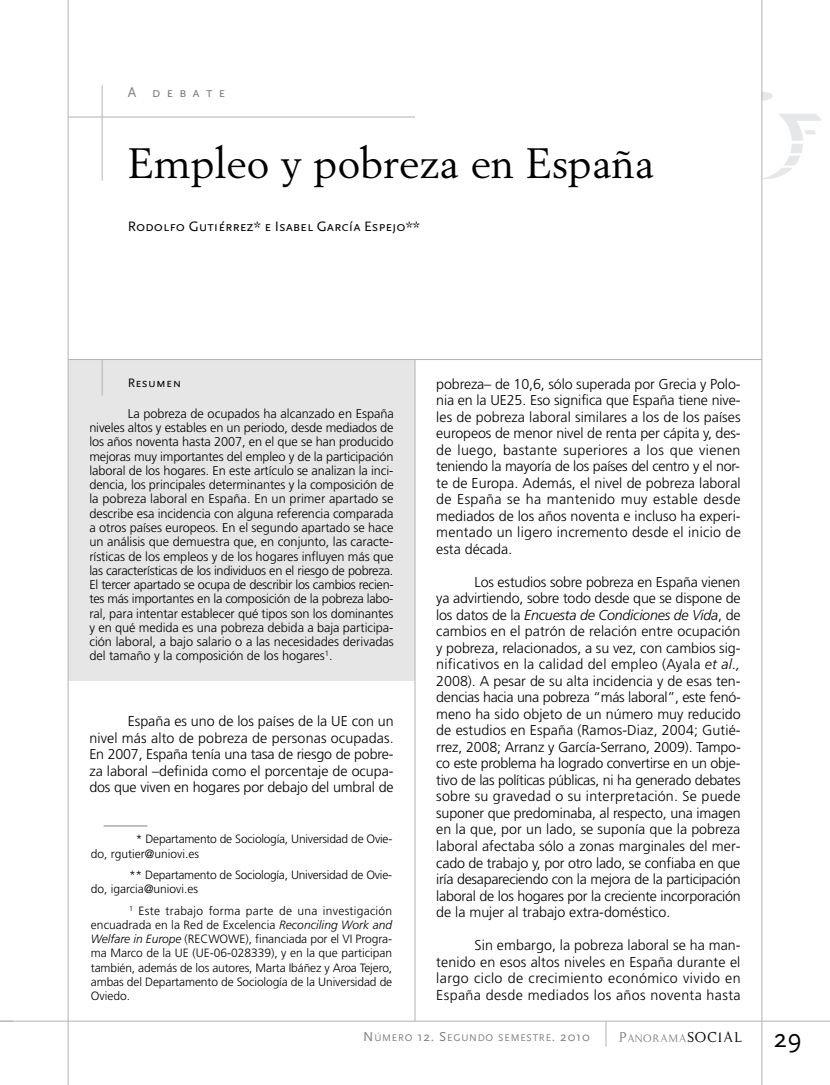
<style>
.page{position:relative;width:830px;height:1085px;background:#fff}
.page>*{position:absolute;margin:0;border:0;box-sizing:border-box;transform-origin:0 0}
.t1{font:42px "Berling";color:#000}
.t2{font:300 14.25px/16.5px "Frutiger";color:#000;text-align:justify}
.t3{font:14.25px "Scala Sans Caps";color:#000}
.t4{font:14.25px "Scala Sans Caps";letter-spacing:.425em;color:#808080}
.t5{font:300 12.75px/14.2px "Frutiger";letter-spacing:-.005em;color:#000;text-align:justify}
.t6{font:12.75px "Scala Sans Caps";letter-spacing:.025em;color:#000}
.t7{font:12.3px "Kopy Katt Kut";letter-spacing:.07em;color:#808080}
.t8{font:300 12px/14.2px "Frutiger";letter-spacing:-.02em;color:#000}
.t9{font:10.2px "Scala Sans";letter-spacing:.075em;color:#808080}
.s1{font-style:italic}
.s2{font-size:13.5px}
.s3{font-size:16.5px}
.s4{font-size:16.5px;color:#000}
.s5{font-family:"Scala Sans";font-size:27px;color:#000}
</style>
<div class="page">
<div style="left:68px;top:359px;width:347px;height:321px;background:#e6e6e6"></div>
<svg style="left:605px;top:1021px;width:1px;height:25px"></svg>
<hr style="left:0;top:1020px;width:829px;height:1px;background:#b3b3b3">
<svg style="left:762px;top:92px;width:10px;height:9px"></svg>
<svg style="left:762px;top:114px;width:59px;height:65px"></svg>
<hr style="left:68px;top:0;width:1px;height:1084px;background:#b3b3b3">
<hr style="left:761px;top:0;width:1px;height:1084px;background:#b3b3b3">
<hr style="left:414px;top:359px;width:1px;height:661px;background:#b3b3b3">
<hr style="left:68px;top:117px;width:347px;height:1px;background:#b3b3b3">
<hr style="left:102px;top:85px;width:1px;height:95px;background:#b3b3b3">
<hr style="left:68px;top:359px;width:693px;height:1px;background:#b3b3b3">
<hr style="left:102px;top:359px;width:1px;height:36px;background:#b3b3b3">
<hr style="left:104px;top:825px;width:43px;height:1px;background:#808080">
<svg style="left:0;top:1020px;width:13px;height:1px"></svg>
<p class="t4" style="left:128px;top:84px;width:99px">A debate</p>
<h1 class="t1" style="left:128px;top:146px;width:528px">Empleo y pobreza en España</h1>
<p class="t3" style="left:128px;top:217px;width:294px">Rodolfo Gutiérrez* e Isabel García Espejo**</p>
<p class="t6" style="left:128px;top:375px;width:55px">Resumen</p>
<p class="t5" style="left:89px;top:407px;width:306px;text-indent:38px">La pobreza de ocupados ha alcanzado en España niveles altos y estables en un periodo, desde mediados de los años noventa hasta 2007, en el que se han producido mejoras muy importantes del empleo y de la participación laboral de los hogares. En este artículo se analizan la inci&shy;dencia, los principales determinantes y la composición de la pobreza laboral en España. En un primer apartado se describe esa incidencia con alguna referencia comparada a otros países europeos. En el segundo apartado se hace un análisis que demuestra que, en conjunto, las caracte&shy;rísticas de los empleos y de los hogares influyen más que las características de los individuos en el riesgo de pobreza.<br>El tercer apartado se ocupa de describir los cambios recien&shy;tes más importantes en la composición de la pobreza labo&shy;ral, para intentar establecer qué tipos son los dominantes y en qué medida es una pobreza debida a baja participa&shy;ción laboral, a bajo salario o a las necesidades derivadas del tamaño y la composición de los hogares<sup>1</sup>.</p>
<p class="t2" style="left:89px;top:714px;width:306px;text-indent:38px">España es uno de los países de la UE con un nivel más alto de pobreza de personas ocupadas.<br>En 2007, España tenía una tasa de riesgo de pobre&shy;za laboral –definida como el porcentaje de ocupa&shy;dos que viven en hogares por debajo del umbral de</p>
<p class="t8" style="left:91px;top:832px;width:303px;text-indent:45px">* Departamento de Sociología, Universidad de Ovie&shy;do, rgutier@uniovi.es</p>
<p class="t8" style="left:91px;top:868px;width:302px;text-indent:38px">** Departamento de Sociología, Universidad de Ovie&shy;do, igarcia@uniovi.es</p>
<p class="t8" style="left:91px;top:904px;width:303px;text-align:justify;text-indent:38px"><sup>1</sup> Este trabajo forma parte de una investigación encuadrada en la Red de Excelencia <span class="s1">Reconciling Work and Welfare in Europe</span> (RECWOWE), financiada por el VI Progra&shy;ma Marco de la UE (UE-06-028339), y en la que participan también, además de los autores, Marta Ibáñez y Aroa Tejero, ambas del Departamento de Sociología de la Universidad de Oviedo.</p>
<p class="t2" style="left:436px;top:376px;width:306px">pobreza– de 10,6, sólo superada por Grecia y Polo&shy;nia en la UE25. Eso significa que España tiene nive&shy;les de pobreza laboral similares a los de los países europeos de menor nivel de renta per cápita y, des&shy;de luego, bastante superiores a los que vienen teniendo la mayoría de los países del centro y el nor&shy;te de Europa. Además, el nivel de pobreza laboral de España se ha mantenido muy estable desde mediados de los años noventa e incluso ha experi&shy;mentado un ligero incremento desde el inicio de esta década.</p>
<p class="t2" style="left:436px;top:574px;width:306px;text-indent:38px">Los estudios sobre pobreza en España vienen ya advirtiendo, sobre todo desde que se dispone de los datos de la <span class="s1">Encuesta de Condiciones de Vida</span>, de cambios en el patrón de relación entre ocupación y pobreza, relacionados, a su vez, con cambios sig&shy;nificativos en la calidad del empleo (Ayala <span class="s1">et al., </span>2008). A pesar de su alta incidencia y de esas ten&shy;dencias hacia una pobreza “más laboral”, este fenó&shy;meno ha sido objeto de un número muy reducido de estudios en España (Ramos-Diaz, 2004; Gutié - rrez, 2008; Arranz y García-Serrano, 2009). Tampo&shy;co este problema ha logrado convertirse en un obje&shy;tivo de las políticas públicas, ni ha generado debates sobre su gravedad o su interpretación. Se puede suponer que predominaba, al respecto, una imagen en la que, por un lado, se suponía que la pobreza laboral afectaba sólo a zonas marginales del mer&shy;cado de trabajo y, por otro lado, se confiaba en que iría desapareciendo con la mejora de la participación laboral de los hogares por la creciente incorporación de la mujer al trabajo extra-doméstico.</p>
<p class="t2" style="left:436px;top:937px;width:306px;text-indent:38px">Sin embargo, la pobreza laboral se ha man&shy;tenido en esos altos niveles en España durante el largo ciclo de crecimiento económico vivido en España desde mediados los años noventa hasta</p>
<p class="t9" style="left:363px;top:1031px;width:228px"><span class="s2">N</span>ÚMERO <span class="s2">12. S</span>EGUNDO SEMESTRE<span class="s2">. 2010</span></p>
<p class="t7" style="left:618px;top:1030px;width:184px"><span class="s3">P</span>ANORAMA<span class="s4">SOCIAL</span> <span class="s5">29</span></p>
</div>
